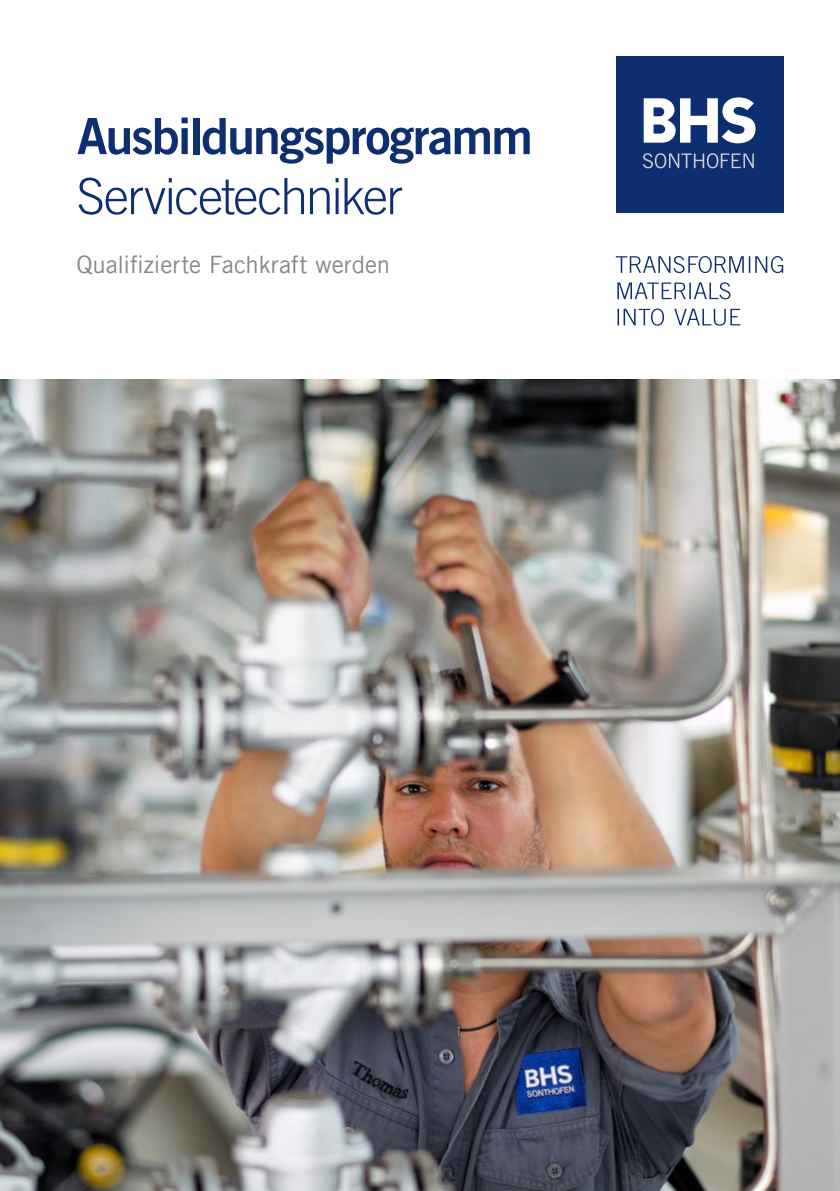
<style>
.page{position:relative;width:840px;height:1191px;background:#fff}
.page>*{position:absolute;margin:0;border:0;box-sizing:border-box;transform-origin:0 0}
.t1{font:50px "Trade Gothic LT Com Bd 2";letter-spacing:-.035em;color:#0e2e72}
.t2{font:300 50px "Trade Gothic LT Com";letter-spacing:-.035em;color:#0e2e72}
.t3{font:24px "Trade Gothic LT Com";color:#868786}
</style>
<div class="page">
<img style="left:0;top:380px;width:839px;height:811px">
<svg style="left:615px;top:256px;width:167px;height:70px"></svg>
<div style="left:615px;top:57px;width:167px;height:156px;background:#0e2e72"></div>
<svg style="left:643px;top:153px;width:110px;height:15px"></svg>
<svg style="left:643px;top:97px;width:112px;height:46px"></svg>
<h1 class="t1" style="left:77px;top:105px;width:457px">Ausbildungsprogramm</h1>
<h1 class="t2" style="left:77px;top:167px;width:327px">Servicetechniker</h1>
<p class="t3" style="left:76px;top:250px;width:315px">Qualifizierte Fachkraft werden</p>
</div>
